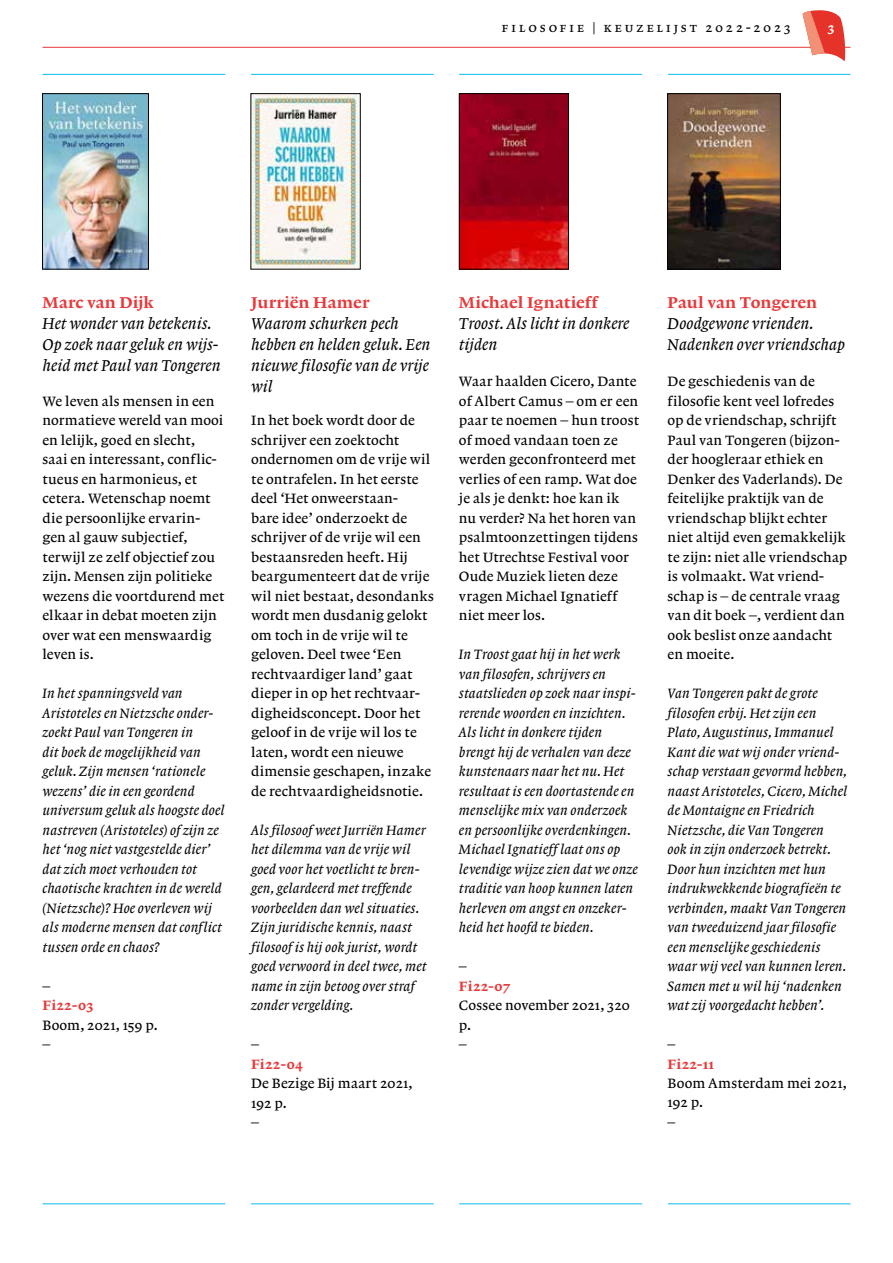
<style>
.page{position:relative;width:893px;height:1263px;background:#fff}
.page>*{position:absolute;margin:0;border:0;box-sizing:border-box;transform-origin:0 0}
.t1{font:16.5px/21px "Lexicon No 1 A Italic Txt";letter-spacing:.005em;color:#000}
.t2{font:16.5px "Lexicon No 1 D Roman Txt";letter-spacing:.01em;color:#e8393b}
.t3{font:14.25px/19.5px "Lexicon No 1 A Roman Txt";letter-spacing:.01em;color:#000}
.t4{font:14.25px/19.5px "Lexicon No 1 A Italic Txt";letter-spacing:.01em;color:#000}
.t5{font:14.25px "Lexicon No 1 D Roman Txt";letter-spacing:.015em;color:#e8393b}
.t6{font:13.5px "Lexicon No 1 A Roman SC";letter-spacing:.21em;color:#000}
.t7{font:13.5px "Lexicon No 1 D Roman Txt";color:#fff}
</style>
<div class="page">
<hr style="left:43px;top:47px;width:807px;height:1px;background:#e8393b">
<svg style="left:803px;top:10px;width:42px;height:51px"></svg>
<hr style="left:43px;top:1203px;width:182px;height:1px;background:#0bbbef">
<hr style="left:251px;top:1203px;width:183px;height:1px;background:#0bbbef">
<hr style="left:459px;top:1203px;width:183px;height:1px;background:#0bbbef">
<hr style="left:668px;top:1203px;width:182px;height:1px;background:#0bbbef">
<hr style="left:43px;top:74px;width:182px;height:1px;background:#0bbbef">
<hr style="left:251px;top:74px;width:183px;height:1px;background:#0bbbef">
<hr style="left:459px;top:74px;width:183px;height:1px;background:#0bbbef">
<hr style="left:668px;top:74px;width:182px;height:1px;background:#0bbbef">
<img style="left:669px;top:95px;width:110px;height:172px">
<div style="left:667px;top:93px;width:114px;height:176px;border:1px solid #000"></div>
<img style="left:461px;top:95px;width:106px;height:172px">
<div style="left:459px;top:93px;width:110px;height:176px;border:1px solid #000"></div>
<img style="left:44px;top:95px;width:103px;height:172px">
<div style="left:42px;top:93px;width:107px;height:176px;border:1px solid #000"></div>
<img style="left:253px;top:95px;width:105px;height:172px">
<p class="t6" style="left:502px;top:20px;width:291px">filosofie | keuzelijst 2022-2023</p>
<p class="t7" style="left:828px;top:20px;width:8px">3</p>
<p class="t2" style="left:43px;top:293px;width:113px">Marc van Dijk</p>
<p class="t1" style="left:43px;top:313px;width:179px">Het wonder van betekenis.<br>Op zoek naar geluk en wijs&shy;heid met Paul van Tongeren</p>
<p class="t3" style="left:43px;top:391px;width:183px">We leven als mensen in een normatieve wereld van mooi en lelijk, goed en slecht,<br>saai en interessant, conflic&shy;tueus en harmonieus, et cetera. Wetenschap noemt die persoonlijke ervarin&shy;gen al gauw subjectief, terwijl ze zelf objectief zou zijn. Mensen zijn politieke wezens die voortdurend met elkaar in debat moeten zijn over wat een menswaardig leven is.</p>
<p class="t4" style="left:43px;top:683px;width:184px">In het spanningsveld van<br>Aristoteles en Nietzsche onder&shy;zoekt Paul van Tongeren in<br>dit boek de mogelijkheid van geluk. Zijn mensen ‘rationele wezens’ die in een geordend universum geluk als hoogste doel nastreven (Aristoteles) of zijn ze het ‘nog niet vastgestelde dier’ dat zich moet verhouden tot chaotische krachten in de wereld (Nietzsche)? Hoe overleven wij als moderne mensen dat conflict tussen orde en chaos?</p>
<p class="t3" style="left:43px;top:976px;width:9px">–</p>
<p class="t5" style="left:43px;top:997px;width:52px">Fi22-03</p>
<p class="t3" style="left:43px;top:1015px;width:117px">Boom, 2021, 159 p. –</p>
<p class="t2" style="left:251px;top:293px;width:120px">Jurriën Hamer</p>
<p class="t1" style="left:251px;top:313px;width:181px">Waarom schurken pech hebben en helden geluk. Een nieuwe filosofie van de vrije wil</p>
<p class="t3" style="left:251px;top:411px;width:184px">In het boek wordt door de schrijver een zoektocht ondernomen om de vrije wil te ontrafelen. In het eerste deel ‘Het onweerstaan-<br>bare idee’ onderzoekt de schrijver of de vrije wil een bestaansreden heeft. Hij beargumenteert dat de vrije wil niet bestaat, desondanks wordt men dusdanig gelokt om toch in de vrije wil te geloven. Deel twee ‘Een rechtvaardiger land’ gaat dieper in op het rechtvaar&shy;digheidsconcept. Door het geloof in de vrije wil los te laten, wordt een nieuwe dimensie geschapen, inzake de rechtvaardigheidsnotie.</p>
<p class="t4" style="left:251px;top:820px;width:177px">Als filosoof weet Jurriën Hamer het dilemma van de vrije wil goed voor het voetlicht te bren&shy;gen, gelardeerd met treffende voorbeelden dan wel situaties.<br>Zijn juridische kennis, naast filosoof is hij ook jurist, wordt goed verwoord in deel twee, met name in zijn betoog over straf zonder vergelding.</p>
<p class="t3" style="left:251px;top:1034px;width:9px">–</p>
<p class="t5" style="left:251px;top:1056px;width:53px">Fi22-04</p>
<p class="t3" style="left:251px;top:1073px;width:163px">De Bezige Bij maart 2021,<br>192 p.<br>–</p>
<p class="t2" style="left:459px;top:293px;width:140px">Michael Ignatieff</p>
<p class="t1" style="left:459px;top:313px;width:172px">Troost. Als licht in donkere tijden</p>
<p class="t3" style="left:459px;top:372px;width:181px">Waar haalden Cicero, Dante of Albert Camus – om er een paar te noemen – hun troost of moed vandaan toen ze werden geconfronteerd met verlies of een ramp. Wat doe je als je denkt: hoe kan ik nu verder? Na het horen van psalmtoonzettingen tijdens het Utrechtse Festival voor<br>Oude Muziek lieten deze vragen Michael Ignatieff niet meer los.</p>
<p class="t4" style="left:459px;top:644px;width:180px">In Troost gaat hij in het werk van filosofen, schrijvers en staatslieden op zoek naar inspi&shy;rerende woorden en inzichten.<br>Als licht in donkere tijden brengt hij de verhalen van deze kunstenaars naar het nu. Het resultaat is een doortastende en menselijke mix van onderzoek en persoonlijke overdenkingen.<br>Michael Ignatieff laat ons op levendige wijze zien dat we onze traditie van hoop kunnen laten herleven om angst en onzeker&shy;heid het hoofd te bieden.</p>
<p class="t3" style="left:459px;top:956px;width:9px">–</p>
<p class="t5" style="left:459px;top:978px;width:53px">Fi22-07</p>
<p class="t3" style="left:459px;top:995px;width:172px">Cossee november 2021, 320 p.<br>–</p>
<p class="t2" style="left:668px;top:293px;width:151px">Paul van Tongeren</p>
<p class="t1" style="left:668px;top:313px;width:179px">Doodgewone vrienden.<br>Nadenken over vriendschap</p>
<p class="t3" style="left:668px;top:372px;width:181px">De geschiedenis van de filosofie kent veel lofredes op de vriendschap, schrijft<br>Paul van Tongeren (bijzon&shy;der hoogleraar ethiek en<br>Denker des Vaderlands). De feitelijke praktijk van de vriendschap blijkt echter niet altijd even gemakkelijk te zijn: niet alle vriendschap is volmaakt. Wat vriend&shy;schap is – de centrale vraag van dit boek –, verdient dan ook beslist onze aandacht en moeite.</p>
<p class="t4" style="left:668px;top:683px;width:181px">Van Tongeren pakt de grote filosofen erbij. Het zijn een<br>Plato, Augustinus, Immanuel<br>Kant die wat wij onder vriend&shy;schap verstaan gevormd hebben, naast Aristoteles, Cicero, Michel de Montaigne en Friedrich<br>Nietzsche, die Van Tongeren<br>ook in zijn onderzoek betrekt.<br>Door hun inzichten met hun indrukwekkende biografieën te verbinden, maakt Van Tongeren van tweeduizend jaar filosofie een menselijke geschiedenis waar wij veel van kunnen leren.<br>Samen met u wil hij ‘nadenken wat zij voorgedacht hebben’.</p>
<p class="t3" style="left:668px;top:1034px;width:9px">–</p>
<p class="t5" style="left:668px;top:1056px;width:48px">Fi22-11</p>
<p class="t3" style="left:668px;top:1073px;width:181px">Boom Amsterdam mei 2021,<br>192 p.<br>–</p>
</div>
